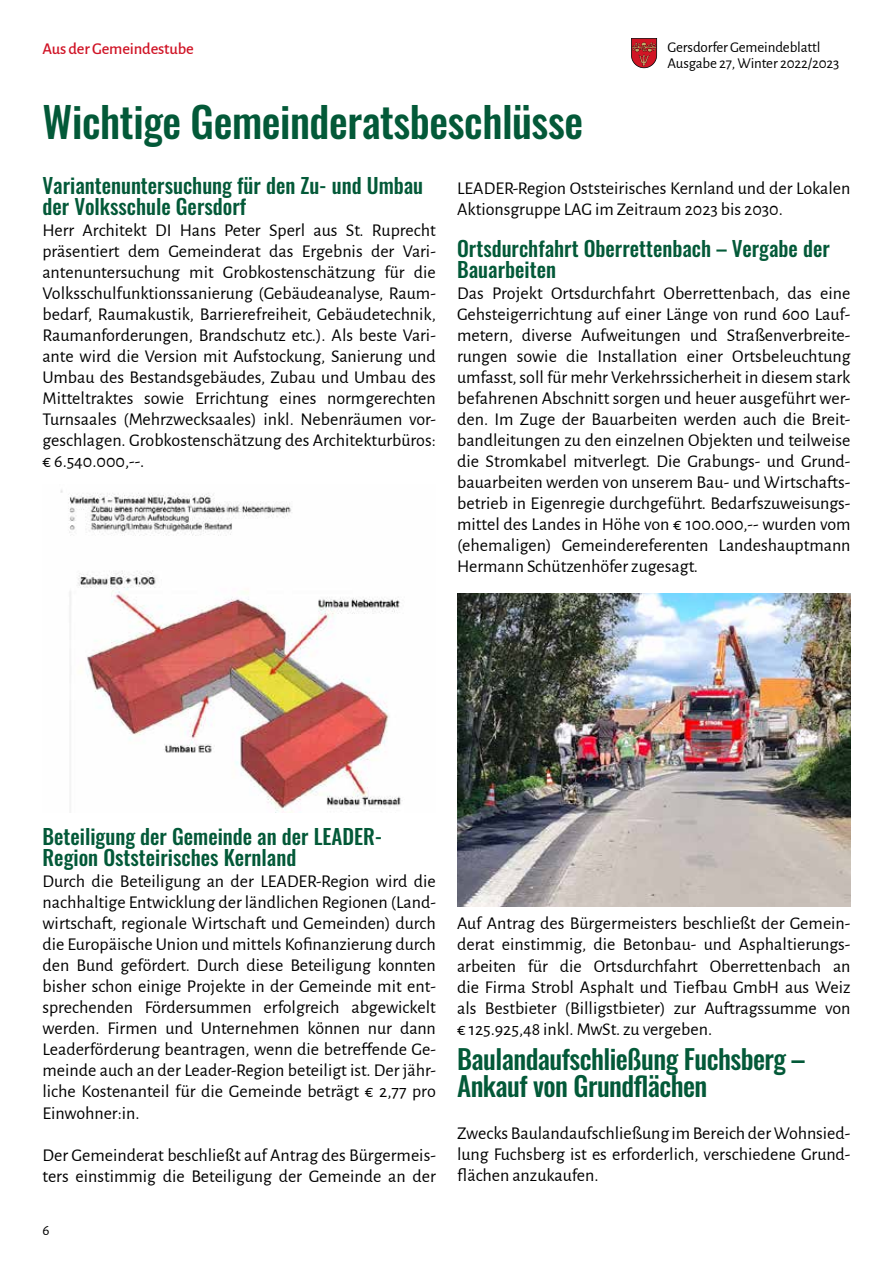
<style>
.page{position:relative;width:893px;height:1263px;background:#fff}
.page>*{position:absolute;margin:0;border:0;box-sizing:border-box;transform-origin:0 0}
.t1{font:500 42px "Oswald";letter-spacing:-.01em;color:#035938}
.t2{font:500 27px/27px "Oswald";letter-spacing:-.02em;color:#035938}
.t3{font:500 21px/21px "Oswald";color:#035938}
.t4{font:18px/21px "Alegreya Sans";color:#000;text-align:justify}
.t5{font:500 16.5px "Alegreya Sans";letter-spacing:-.01em;color:#d01325}
.t6{font:15px/16.2px "Alegreya Sans";letter-spacing:-.01em;color:#000}
</style>
<div class="page">
<img style="left:60px;top:489px;width:343px;height:323px">
<img style="left:457px;top:593px;width:393px;height:313px">
<svg style="left:631px;top:38px;width:26px;height:30px"></svg>
<p class="t5" style="left:43px;top:37px;width:153px">Aus der Gemeindestube</p>
<p class="t6" style="left:668px;top:38px;width:173px">Gersdorfer Gemeindeblattl<br>Ausgabe 27, Winter 2022/2023</p>
<h1 class="t1" style="left:43px;top:100px;width:542px">Wichtige Gemeinderatsbeschlüsse</h1>
<p class="t3" style="left:43px;top:177px;width:382px">Variantenuntersuchung für den Zu- und Umbau der Volksschule Gersdorf</p>
<p class="t4" style="left:43px;top:219px;width:395px">Herr Architekt DI Hans Peter Sperl aus St. Ruprecht präsentiert dem Gemeinderat das Ergebnis der Vari&shy;antenuntersuchung mit Grobkostenschätzung für die Volksschulfunktionssanierung (Gebäudeanalyse, Raum&shy;bedarf, Raumakustik, Barrierefreiheit, Gebäudetechnik, Raumanforderungen, Brandschutz etc.). Als beste Vari&shy;ante wird die Version mit Aufstockung, Sanierung und Umbau des Bestandsgebäudes, Zubau und Umbau des Mitteltraktes sowie Errichtung eines normgerechten Turnsaales (Mehrzwecksaales) inkl. Nebenräumen vor&shy;geschlagen. Grobkostenschätzung des Architekturbüros: € 6.540.000,--.</p>
<p class="t4" style="left:457px;top:177px;width:395px">LEADER-Region Oststeirisches Kernland und der Lokalen<br>Aktionsgruppe LAG im Zeitraum 2023 bis 2030.</p>
<p class="t3" style="left:457px;top:240px;width:374px">Ortsdurchfahrt Oberrettenbach – Vergabe der<br>Bauarbeiten</p>
<p class="t4" style="left:457px;top:282px;width:395px">Das Projekt Ortsdurchfahrt Oberrettenbach, das eine Gehsteigerrichtung auf einer Länge von rund 600 Lauf&shy;metern, diverse Aufweitungen und Straßenverbreite&shy;rungen sowie die Installation einer Ortsbeleuchtung umfasst, soll für mehr Verkehrssicherheit in diesem stark befahrenen Abschnitt sorgen und heuer ausgeführt wer&shy;den. Im Zuge der Bauarbeiten werden auch die Breit&shy;bandleitungen zu den einzelnen Objekten und teilweise die Stromkabel mitverlegt. Die Grabungs- und Grund&shy;bauarbeiten werden von unserem Bau- und Wirtschafts&shy;betrieb in Eigenregie durchgeführt. Bedarfszuweisungs&shy;mittel des Landes in Höhe von € 100.000,-- wurden vom (ehemaligen) Gemeindereferenten Landeshauptmann Hermann Schützenhöfer zugesagt.</p>
<p class="t3" style="left:43px;top:828px;width:341px">Beteiligung der Gemeinde an der LEADER-<br>Region Oststeirisches Kernland</p>
<p class="t4" style="left:43px;top:870px;width:395px">Durch die Beteiligung an der LEADER-Region wird die nachhaltige Entwicklung der ländlichen Regionen (Land&shy;wirtschaft, regionale Wirtschaft und Gemeinden) durch die Europäische Union und mittels Kofinanzierung durch den Bund gefördert. Durch diese Beteiligung konnten bisher schon einige Projekte in der Gemeinde mit ent&shy;sprechenden Fördersummen erfolgreich abgewickelt werden. Firmen und Unternehmen können nur dann Leaderförderung beantragen, wenn die betreffende Ge&shy;meinde auch an der Leader-Region beteiligt ist. Der jähr&shy;liche Kostenanteil für die Gemeinde beträgt € 2,77 pro Einwohner:in.</p>
<p class="t4" style="left:43px;top:1143px;width:395px">Der Gemeinderat beschließt auf Antrag des Bürgermeis&shy;ters einstimmig die Beteiligung der Gemeinde an der</p>
<p class="t6" style="left:43px;top:1221px;width:9px">6</p>
<p class="t4" style="left:457px;top:912px;width:395px">Auf Antrag des Bürgermeisters beschließt der Gemein&shy;derat einstimmig, die Betonbau- und Asphaltierungs&shy;arbeiten für die Ortsdurchfahrt Oberrettenbach an die Firma Strobl Asphalt und Tiefbau GmbH aus Weiz als Bestbieter (Billigstbieter) zur Auftragssumme von € 125.925,48 inkl. MwSt. zu vergeben.</p>
<h2 class="t2" style="left:457px;top:1047px;width:349px">Baulandaufschließung Fuchsberg –<br>Ankauf von Grundflächen</h2>
<p class="t4" style="left:457px;top:1122px;width:395px">Zwecks Baulandaufschließung im Bereich der Wohnsied&shy;lung Fuchsberg ist es erforderlich, verschiedene Grund&shy;flächen anzukaufen.</p>
</div>
